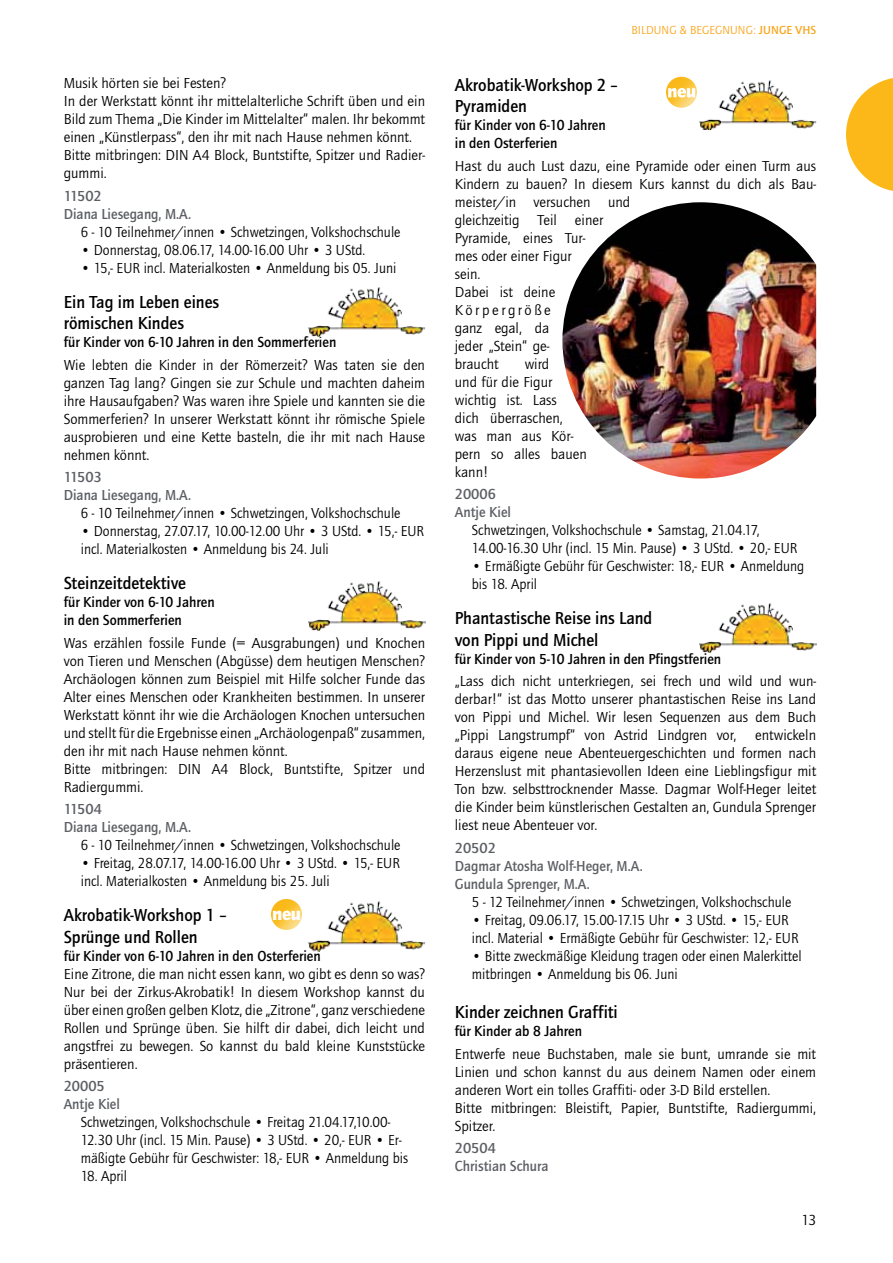
<style>
.page{position:relative;width:893px;height:1263px;background:#fff}
.page>*{position:absolute;margin:0;border:0;box-sizing:border-box;transform-origin:0 0}
.t1{font:900 18.75px "Quay Itc T";color:#fff}
.t2{font:700 18px/21.6px "Quay Itc T";color:#000;scale:.95 1}
.t3{font:15px/18px "Quay Itc T";color:#000}
.t4{font:15px/18px "Quay Itc T";color:#000;scale:.95 1}
.t5{font:700 15px/18px "Quay Itc T";color:#000;scale:.95 1}
.t6{font:700 15px/18px "Quay Itc T";color:#5c5f64}
.t7{font:12px "Quay Itc T";letter-spacing:.005em;color:#faa51a}
.s1{font-weight:700}
</style>
<div class="page">
<svg style="left:846px;top:78px;width:47px;height:113px"></svg>
<img style="left:308px;top:287px;width:117px;height:50px">
<img style="left:699px;top:80px;width:117px;height:50px">
<img style="left:308px;top:581px;width:117px;height:50px">
<img style="left:699px;top:603px;width:117px;height:50px">
<img style="left:271px;top:899px;width:31px;height:31px">
<img style="left:308px;top:901px;width:117px;height:50px">
<svg style="left:308px;top:950px;width:12px;height:1px"></svg>
<img style="left:562px;top:202px;width:254px;height:277px">
<img style="left:666px;top:77px;width:31px;height:31px;border-radius:50%">
<svg style="left:668px;top:88px;width:27px;height:10px"></svg>
<p class="t3" style="left:64px;top:76px;width:363px">Musik hörten sie bei Festen?<br>In der Werkstatt könnt ihr mittelalterliche Schrift üben und ein Bild zum Thema „Die Kinder im Mittelalter“ malen. Ihr bekommt einen „Künstlerpass“, den ihr mit nach Hause nehmen könnt.<br>Bitte mitbringen: DIN A4 Block, Buntstifte, Spitzer und Radier&shy;gummi.</p>
<p class="t6" style="left:64px;top:188px;width:129px">11502<br>Diana Liesegang, M.A.</p>
<p class="t4" style="left:81px;top:224px;width:338px">6 - 10 Teilnehmer/innen • Schwetzingen, Volkshochschule</p>
<p class="t4" style="left:81px;top:242px;width:301px">• Donnerstag, 08.06.17, 14.00-16.00 Uhr • 3 UStd.</p>
<p class="t4" style="left:81px;top:260px;width:334px">• 15,- EUR incl. Materialkosten • Anmeldung bis 05. Juni</p>
<p class="t2" style="left:64px;top:292px;width:165px">Ein Tag im Leben eines römischen Kindes</p>
<p class="t5" style="left:64px;top:334px;width:288px">für Kinder von 6-10 Jahren in den Sommer erien</p>
<p class="t3" style="left:64px;top:357px;width:363px;text-align:justify">Wie lebten die Kinder in der Römerzeit? Was taten sie den ganzen Tag lang? Gingen sie zur Schule und machten daheim ihre Hausaufgaben? Was waren ihre Spiele und kannten sie die Sommerferien? In unserer Werkstatt könnt ihr römische Spiele ausprobieren und eine Kette basteln, die ihr mit nach Hause nehmen könnt.</p>
<p class="t6" style="left:64px;top:469px;width:129px">11503<br>Diana Liesegang, M.A.</p>
<p class="t4" style="left:81px;top:506px;width:338px">6 - 10 Teilnehmer/innen • Schwetzingen, Volkshochschule</p>
<p class="t4" style="left:81px;top:524px;width:363px">• Donnerstag, 27.07.17, 10.00-12.00 Uhr • 3 UStd. • 15,- EUR incl. Materialkosten • Anmeldung bis 24. Juli</p>
<p class="t2" style="left:64px;top:574px;width:130px">Steinzeitdetektive</p>
<p class="t5" style="left:64px;top:594px;width:160px">für Kinder von 6-10 Jahren in den Sommerferien</p>
<p class="t3" style="left:64px;top:635px;width:363px">Was erzählen fossile Funde (= Ausgrabungen) und Knochen von Tieren und Menschen (Abgüsse) dem heutigen Menschen?<br>Archäologen können zum Beispiel mit Hilfe solcher Funde das Alter eines Menschen oder Krankheiten bestimmen. In unserer Werkstatt könnt ihr wie die Archäologen Knochen untersuchen und stellt für die Ergebnisse einen „Archäologenpaß“ zusammen, den ihr mit nach Hause nehmen könnt.<br>Bitte mitbringen: DIN A4 Block, Buntstifte, Spitzer und Radiergummi.</p>
<p class="t6" style="left:64px;top:801px;width:129px">11504<br>Diana Liesegang, M.A.</p>
<p class="t4" style="left:81px;top:837px;width:338px">6 - 10 Teilnehmer/innen • Schwetzingen, Volkshochschule</p>
<p class="t4" style="left:81px;top:855px;width:337px">• Freitag, 28.07.17, 14.00-16.00 Uhr • 3 UStd. • 15,- EUR incl. Materialkosten • Anmeldung bis 25. Juli</p>
<p class="t2" style="left:64px;top:906px;width:173px">Akrobatik-Workshop 1 –<br>Sprünge und Rollen</p>
<p class="t5" style="left:64px;top:948px;width:272px">für Kinder von 6-10 Jahren in den Osterferien</p>
<p class="t3" style="left:64px;top:966px;width:363px;text-align:justify">Eine Zitrone, die man nicht essen kann, wo gibt es denn so was?<br>Nur bei der Zirkus-Akrobatik! In diesem Workshop kannst du über einen großen gelben Klotz, die „Zitrone“, ganz verschiedene Rollen und Sprünge üben. Sie hilft dir dabei, dich leicht und angst frei zu bewegen. So kannst du bald kleine Kunststücke präsentieren.</p>
<p class="t6" style="left:64px;top:1078px;width:58px">20005<br>Antje Kiel</p>
<p class="t4" style="left:81px;top:1115px;width:346px">Schwetzingen, Volkshochschule • Freitag 21.04.17,10.00-<br>12.30 Uhr (incl. 15 Min. Pause) • 3 UStd. • 20,- EUR • Er&shy;mäßigte Gebühr für Geschwister: 18,- EUR • Anmeldung bis</p>
<p class="t4" style="left:81px;top:1169px;width:50px">18. April</p>
<p class="t5" style="left:304px;top:334px;width:6px">f</p>
<p class="t1" style="left:272px;top:902px;width:31px">neu</p>
<p class="t7" style="left:631px;top:25px;width:186px">BILDUNG &amp; BEGEGNUNG: <span class="s1">JUNGE VHS</span></p>
<p class="t2" style="left:455px;top:75px;width:173px">Akrobatik-Workshop 2 –<br>Pyramiden</p>
<p class="t5" style="left:455px;top:117px;width:160px">für Kinder von 6-10 Jahren in den Osterferien</p>
<p class="t3" style="left:455px;top:158px;width:363px">Hast du auch Lust dazu, eine Pyramide oder einen Turm aus<br>Kindern zu bauen? In diesem Kurs kannst du dich als Bau&shy;meister/in versuchen und<br>gleichzeitig Teil einer<br>Pyramide, ei nes Tur-<br>mes oder ei ner Figur<br>sein.<br>Dabei ist deine<br>Körpergröße<br>ganz egal, da<br>jeder „Stein“ ge -<br>braucht</p>
<p class="t3" style="left:455px;top:356px;width:133px;text-indent:70px">wird<br>und für die Figur wichtig ist. Lass<br>dich überraschen, was man aus Kör&shy;pern so alles bauen kann!</p>
<p class="t6" style="left:455px;top:486px;width:58px">20006<br>Antje Kiel</p>
<p class="t4" style="left:472px;top:522px;width:344px">Schwetzingen, Volkshochschule • Samstag, 21.04.17,<br>14.00-16.30 Uhr (incl. 15 Min. Pause) • 3 UStd. • 20,- EUR</p>
<p class="t4" style="left:472px;top:558px;width:351px">• Ermäßigte Gebühr für Geschwister: 18,- EUR • Anmeldung bis 18. April</p>
<p class="t2" style="left:455px;top:608px;width:209px">Phantastische Reise ins Land von Pippi und Michel</p>
<p class="t5" style="left:455px;top:651px;width:282px">für Kinder von 5-10 Jahren in den Pfingstferien</p>
<p class="t3" style="left:455px;top:673px;width:363px;text-align:justify">„Lass dich nicht unterkriegen, sei frech und wild und wun&shy;derbar!“ ist das Motto unserer phantastischen Reise ins Land von Pippi und Michel. Wir lesen Sequenzen aus dem Buch „Pippi Langstrumpf“ von Astrid Lindgren vor, entwickeln daraus eigene neue Abenteuergeschichten und formen nach Herzenslust mit phantasievollen Ideen eine Lieblingsfigur mit Ton bzw. selbsttrocknender Masse. Dagmar Wolf-Heger leitet die Kinder beim künstlerischen Gestalten an, Gundula Sprenger liest neue Abenteuer vor.</p>
<p class="t6" style="left:455px;top:839px;width:189px">20502<br>Dagmar Atosha Wolf-Heger, M.A.<br>Gundula Sprenger, M.A.</p>
<p class="t4" style="left:472px;top:894px;width:338px">5 - 12 Teilnehmer/innen • Schwetzingen, Volkshochschule</p>
<p class="t4" style="left:472px;top:912px;width:345px">• Freitag, 09.06.17, 15.00-17.15 Uhr • 3 UStd. • 15,- EUR incl. Material • Ermäßigte Gebühr für Geschwister: 12,- EUR</p>
<p class="t4" style="left:472px;top:948px;width:349px">• Bitte zweckmäßige Kleidung tragen oder einen Malerkittel mitbringen • Anmeldung bis 06. Juni</p>
<p class="t2" style="left:455px;top:1002px;width:173px">Kinder zeichnen Graffiti</p>
<p class="t5" style="left:455px;top:1023px;width:135px">für Kinder ab 8 Jahren</p>
<p class="t3" style="left:455px;top:1046px;width:363px">Entwerfe neue Buchstaben, male sie bunt, umrande sie mit Linien und schon kannst du aus deinem Namen oder einem anderen Wort ein tolles Graffiti- oder 3-D Bild erstellen.<br>Bitte mitbringen: Bleistift, Papier, Buntstifte, Radiergummi, Spitzer.</p>
<p class="t6" style="left:455px;top:1140px;width:95px">20504<br>Christian Schura</p>
<p class="t3" style="left:801px;top:1212px;width:16px">13</p>
</div>
